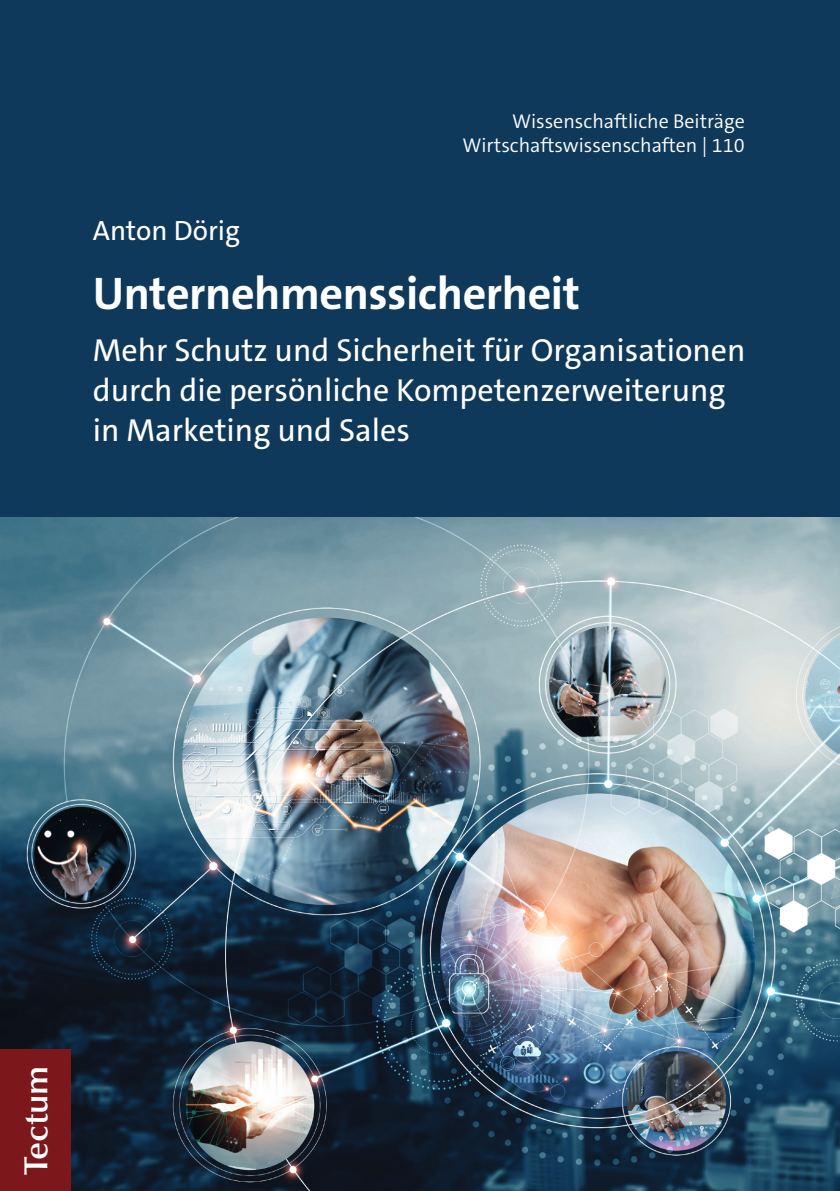
<style>
.page{position:relative;width:840px;height:1191px;background:#fff}
.page>*{position:absolute;margin:0;border:0;box-sizing:border-box;transform-origin:0 0}
.t1{font:700 46px "The Sans C5";letter-spacing:-.01em;color:#fff}
.t2{font:600 33.6px "Optima";color:#fff}
.t3{font:32px/40px "The Sans C5";color:#fff}
.t4{font:28px "The Sans C5";color:#fff}
.t5{font:300 20px/24px "The Sans C5";color:#fff;text-align:right}
</style>
<div class="page">
<div style="left:0;top:0;width:839px;height:1191px;background:#0f395a"></div>
<img style="left:0;top:517px;width:839px;height:674px">
<div style="left:0;top:1049px;width:70px;height:142px;background:#7c181c"></div>
<p class="t5" style="left:462px;top:110px;width:284px">Wissenschaftliche Beiträge<br>Wirtschaftswissenschaften | 110</p>
<p class="t4" style="left:93px;top:212px;width:149px">Anton Dörig</p>
<h1 class="t1" style="left:93px;top:264px;width:488px">Unternehmenssicherheit</h1>
<p class="t3" style="left:93px;top:330px;width:653px">Mehr Schutz und Sicherheit für Organisationen durch die persönliche Kompetenzerweiterung in Marketing und Sales</p>
<p class="t2" style="left:17px;top:1174px;width:111px;rotate:-90deg">Tectum</p>
</div>
